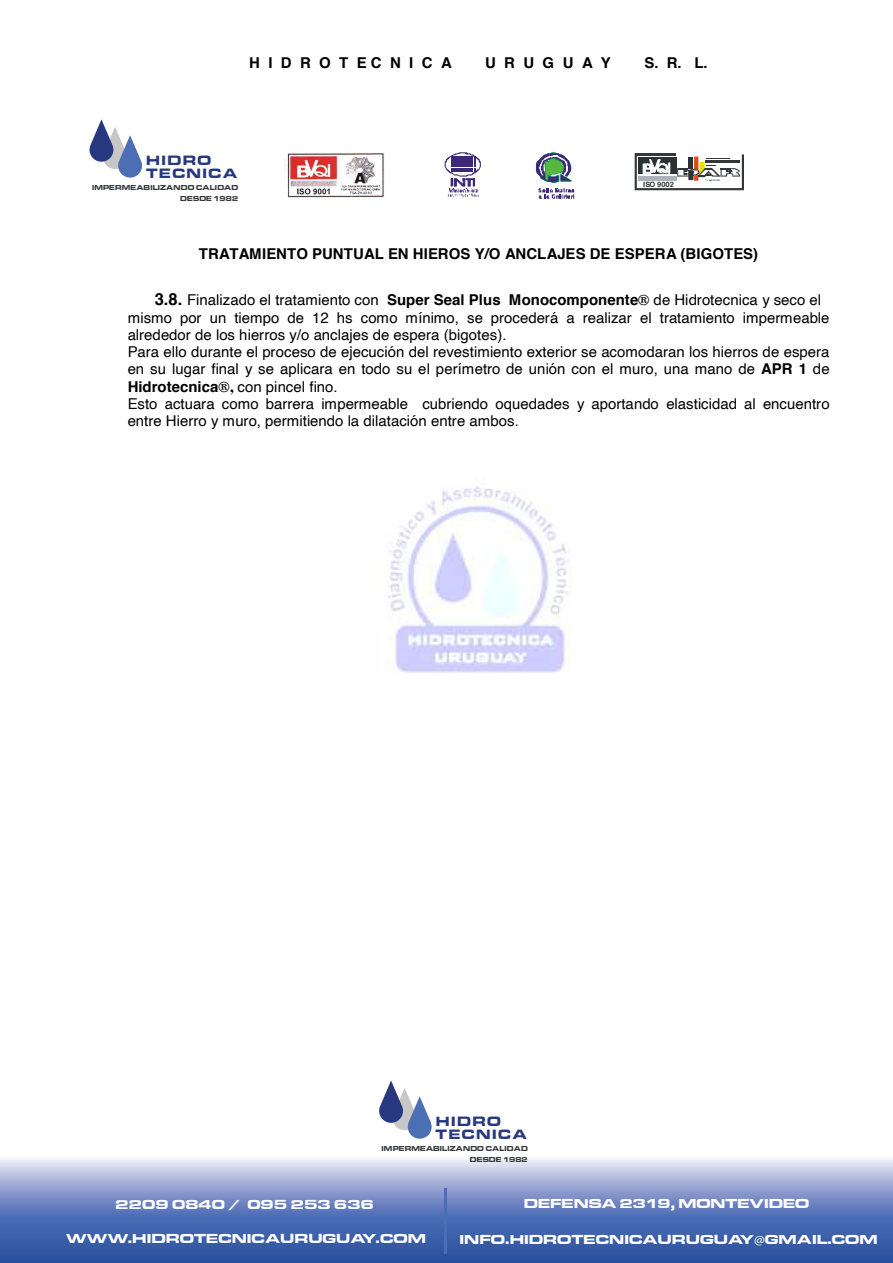
<style>
.page{position:relative;width:893px;height:1263px;background:#fff}
.page>*{position:absolute;margin:0;border:0;box-sizing:border-box;transform-origin:0 0}
.t1{font:15px/17.2px "Helvetica";color:#000}
.t2{font:700 15px "Helvetica";color:#000}
.t3{font:700 expanded 14.1px/12.3px "Eurostile MN";letter-spacing:.105em;color:#283880}
.t4{font:700 expanded 13.5px "Eurostile MN";letter-spacing:.005em;color:#fff;scale:1.08 1}
.t5{font:700 expanded 13.5px "Eurostile MN";letter-spacing:.005em;color:#fff;scale:1.07 1}
.t6{font:700 expanded 13.5px "Eurostile MN";letter-spacing:.005em;color:#fff;scale:1.09 1}
.t7{font:700 expanded 7.35px/10.5px "Eurostile MN";letter-spacing:.025em;color:#34383b;text-align:right;scale:.92 1}
.t8{font:700 7.35px "Helvetica";letter-spacing:.015em;color:#343739}
.s1{font-weight:700;font-size:16.5px}
.s2{font-weight:700}
.s3{font-family:"Times";font-weight:700}
.s4{font-family:"Myriad Pro";font-weight:400;font-stretch:normal}
</style>
<div class="page">
<img style="left:387px;top:478px;width:184px;height:195px">
<img style="left:285px;top:152px;width:99px;height:46px">
<svg style="left:444px;top:152px;width:37px;height:46px"></svg>
<svg style="left:536px;top:152px;width:38px;height:47px"></svg>
<svg style="left:634px;top:153px;width:110px;height:37px"></svg>
<svg style="left:0;top:1159px;width:892px;height:104px;background:#6e86bf"></svg>
<hr style="left:444px;top:1188px;width:3px;height:66px;background:#4c6eb5">
<svg style="left:379px;top:1080px;width:52px;height:59px"></svg>
<svg style="left:89px;top:119px;width:53px;height:59px"></svg>
<p class="t2" style="left:249px;top:50px;width:204px">H I D R O T E C N I C A</p>
<p class="t2" style="left:485px;top:50px;width:127px">U R U G U A Y</p>
<p class="t2" style="left:644px;top:50px;width:65px">S. R. L.</p>
<p class="t3" style="left:146px;top:155px;width:93px">HIDRO<br>TECNICA</p>
<p class="t7" style="left:92px;top:182px;width:160px">IMPERMEABILIZANDO CALIDAD<br>DESDE 1982</p>
<p class="t8" style="left:643px;top:179px;width:32px">ISO 9002</p>
<p class="t2" style="left:199px;top:241px;width:561px">TRATAMIENTO PUNTUAL EN HIEROS Y/O ANCLAJES DE ESPERA (BIGOTES)</p>
<p class="t1" style="left:128px;top:292px;width:703px;text-indent:27px"><span class="s1">3.8.</span> Finalizado el tratamiento con <span class="s2">Super Seal Plus Monocomponente</span><span class="s3">®</span> de Hidrotecnica y seco el mismo por un tiempo de 12 hs como mínimo, se procederá a realizar el tratamiento impermeable alrededor de los hierros y/o anclajes de espera (bigotes).<br>Para ello durante el proceso de ejecución del revestimiento exterior se acomodaran los hierros de espera en su lugar final y se aplicara en todo su el perímetro de unión con el muro, una mano de <span class="s2">APR 1</span> de <span class="s2">Hidrotecnica</span><span class="s3">®,</span> con pincel fino.<br>Esto actuara como barrera impermeable cubriendo oquedades y aportando elasticidad al encuentro entre Hierro y muro, permitiendo la dilatación entre ambos.</p>
<p class="t3" style="left:435px;top:1116px;width:93px">HIDRO<br>TECNICA</p>
<p class="t7" style="left:381px;top:1143px;width:160px">IMPERMEABILIZANDO CALIDAD<br>DESDE 1982</p>
<p class="t1" style="left:468px;top:1140px;width:10px">4</p>
<p class="t6" style="left:115px;top:1197px;width:239px">2209 0840 / 095 253 636</p>
<p class="t5" style="left:524px;top:1196px;width:268px">DEFENSA 2319, MONTEVIDEO</p>
<p class="t4" style="left:66px;top:1231px;width:335px">WWW.HIDROTECNICAURUGUAY.COM</p>
<p class="t4" style="left:459px;top:1232px;width:389px">INFO.HIDROTECNICAURUGUAY<span class="s4">@</span>GMAIL.COM</p>
</div>
